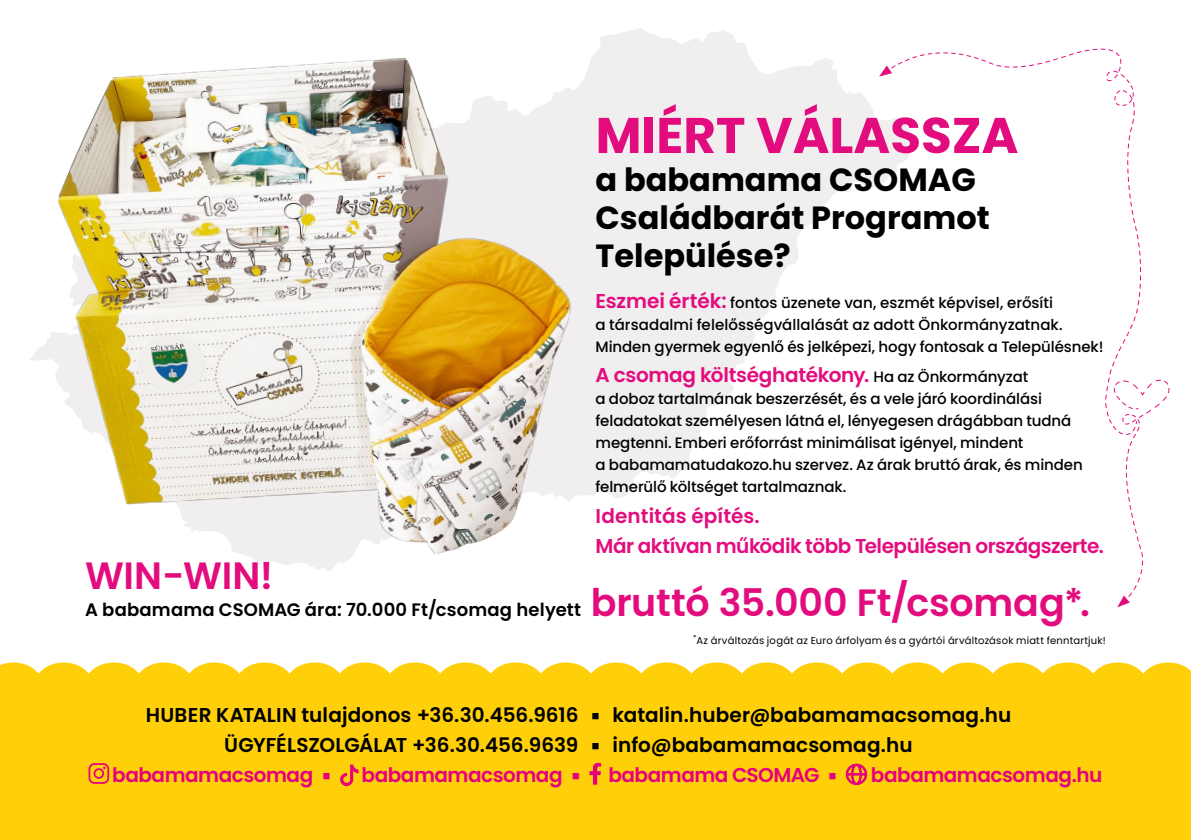
<style>
.page{position:relative;width:1191px;height:840px;background:#fff}
.page>*{position:absolute;margin:0;border:0;box-sizing:border-box;transform-origin:0 0}
.t1{font:700 50px "Poppins";color:#e30c7e}
.t2{font:600 38px "Poppins";letter-spacing:-.005em;color:#e30c7e}
.t3{font:700 32px/38px "Poppins";color:#000}
.t4{font:600 20px "Poppins";letter-spacing:.005em;color:#000}
.t5{font:600 20px/30.4px "Poppins";letter-spacing:-.02em;color:#e30c7e}
.t6{font:600 20px "Poppins";letter-spacing:-.025em;color:#e6007d}
.t7{font:600 18px "Poppins";letter-spacing:.01em;color:#000}
.t8{font:500 15px/22px "Poppins";letter-spacing:-.005em;color:#000}
.t9{font:10px "Poppins";letter-spacing:.02em;color:#000}
.s1{font-weight:600;font-size:20px;color:#e30c7e}
.s2{font-weight:500;font-size:15px;color:#000}
.s3{font-size:38px;color:#e30c7e}
</style>
<div class="page">
<svg style="left:1087px;top:48px;width:25px;height:2px"></svg>
<svg style="left:988px;top:50px;width:153px;height:324px"></svg>
<svg style="left:912px;top:52px;width:74px;height:10px"></svg>
<svg style="left:1105px;top:374px;width:65px;height:233px"></svg>
<svg style="left:690px;top:30px;width:222px;height:422px"></svg>
<img style="left:29px;top:28px;width:661px;height:543px">
<div style="left:0;top:662px;width:1191px;height:177px;background:#ffd00a"></div>
<svg style="left:89px;top:762px;width:20px;height:21px"></svg>
<svg style="left:340px;top:764px;width:18px;height:21px"></svg>
<svg style="left:589px;top:762px;width:12px;height:22px"></svg>
<svg style="left:846px;top:763px;width:21px;height:21px"></svg>
<h1 class="t1" style="left:595px;top:106px;width:424px">MIÉRT VÁLASSZA</h1>
<h3 class="t3" style="left:595px;top:161px;width:395px">a babamama CSOMAG<br>Családbarát Programot<br>Települése?</h3>
<p class="t8" style="left:595px;top:291px;width:509px"><span class="s1">Eszmei érték:</span> fontos üzenete van, eszmét képvisel, erősíti<br>a társadalmi felelősségvállalását az adott Önkormányzatnak.<br>Minden gyermek egyenlő és jelképezi, hogy fontosak a Településnek!</p>
<h3 class="t5" style="left:595px;top:360px;width:434px">A csomag költséghatékony. <span class="s2">Ha az Önkormányzat</span></h3>
<p class="t8" style="left:595px;top:388px;width:489px">a doboz tartalmának beszerzését, és a vele járó koordinálási feladatokat személyesen látná el, lényegesen drágábban tudná megtenni. Emberi erőforrást minimálisat igényel, mindent<br>a babamamatudakozo.hu szervez. Az árak bruttó árak, és minden felmerülő költséget tartalmaznak.</p>
<h3 class="t5" style="left:595px;top:500px;width:510px">Identitás építés.<br>Már aktívan működik több Településen országszerte.</h3>
<h2 class="t2" style="left:85px;top:553px;width:190px">WIN-WIN!</h2>
<p class="t7" style="left:85px;top:599px;width:1006px">A babamama CSOMAG ára: 70.000 Ft/csomag helyett <span class="s3">bruttó 35.000 Ft/csomag*.</span></p>
<p class="t9" style="left:693px;top:634px;width:414px"><sup>*</sup>Az árváltozás jogát az Euro árfolyam és a gyártói árváltozások miatt fenntartjuk!</p>
<h3 class="t4" style="left:146px;top:702px;width:867px">HUBER KATALIN tulajdonos +36.30.456.9616 ○ katalin.huber@babamamacsomag.hu</h3>
<h3 class="t4" style="left:224px;top:732px;width:690px">ÜGYFÉLSZOLGÁLAT +36.30.456.9639 ○ info@babamamacsomag.hu</h3>
<h3 class="t6" style="left:112px;top:762px;width:220px">babamamacsomag ○</h3>
<h3 class="t6" style="left:361px;top:762px;width:220px">babamamacsomag ○</h3>
<h3 class="t6" style="left:608px;top:762px;width:230px">babamama CSOMAG ○</h3>
<h3 class="t6" style="left:871px;top:762px;width:233px">babamamacsomag.hu</h3>
</div>
